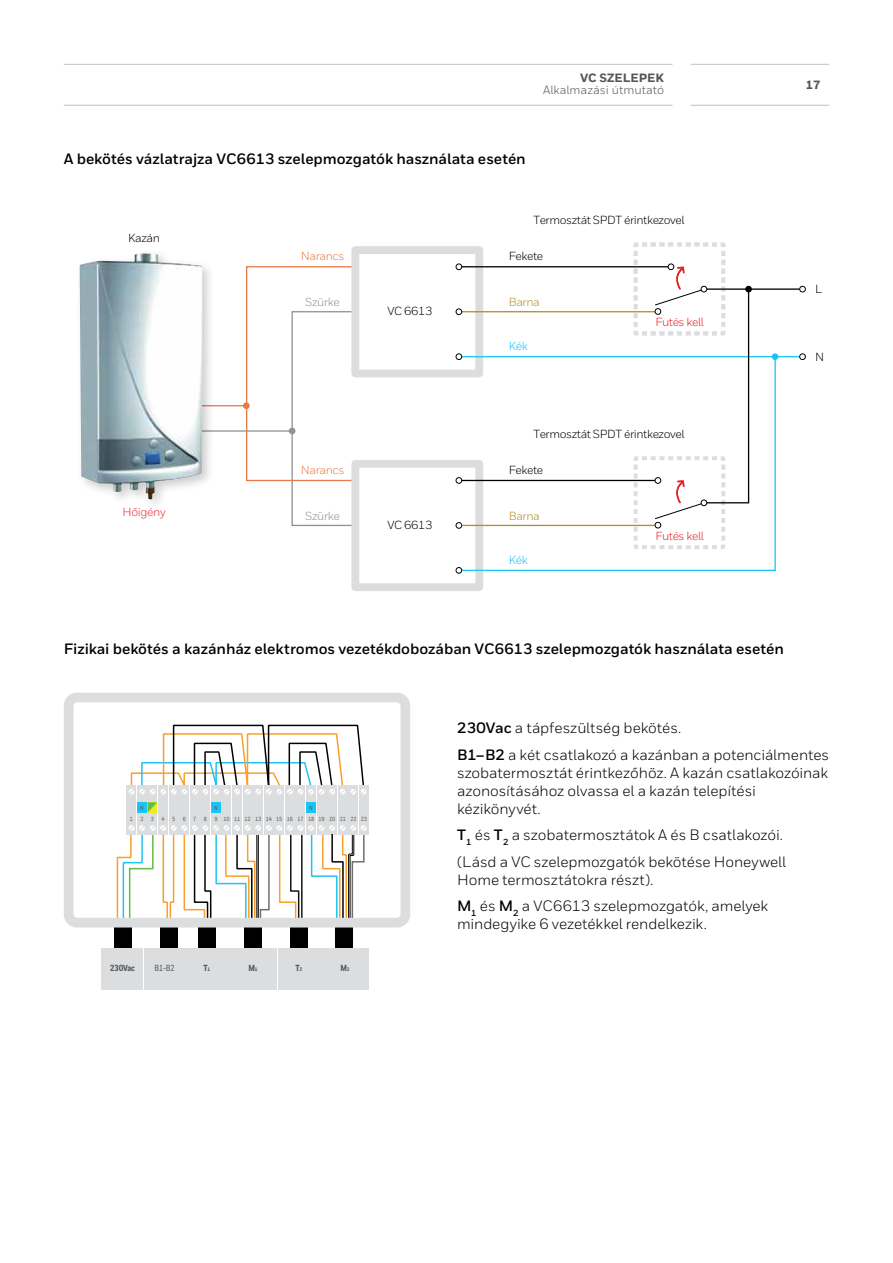
<style>
.page{position:relative;width:893px;height:1263px;background:#fff}
.page>*{position:absolute;margin:0;border:0;box-sizing:border-box;transform-origin:0 0}
.t1{font:15px/26.5px "Honeywell Sans";letter-spacing:-.005em;color:#000}
.t2{font:700 15px "Honeywell Sans";letter-spacing:-.005em;color:#000}
.t3{font:12px "Honeywell Sans";color:#565659}
.t4{font:800 12px "Honeywell Sans";color:#565659}
.t5{font:11.7px "Honeywell Sans";letter-spacing:-.035em;color:#000}
.t6{font:11.7px "Honeywell Sans";letter-spacing:-.035em;color:#ed1d24}
.t7{font:11.7px "Honeywell Sans";letter-spacing:-.035em;color:#e77945}
.t8{font:11.7px "Honeywell Sans";letter-spacing:-.035em;color:#8f9194}
.t9{font:11.7px "Honeywell Sans";letter-spacing:-.035em;color:#b88b27}
.t10{font:11.7px "Honeywell Sans";letter-spacing:-.035em;color:#ea2c38}
.t11{font:11.7px "Honeywell Sans";color:#1bc4f4}
.t12{font:800 8.85px "Honeywell Cond";letter-spacing:-.035em;color:#58595b}
.t13{font:500 8.85px "Honeywell Cond";color:#58595b}
.t14{font:500 6px/11.1px "Honeywell Cond";letter-spacing:-.035em;color:#58595b}
.s1{font-size:5.1px}
.s2{font-weight:700}
</style>
<div class="page">
<div style="left:291px;top:311px;width:64px;height:215px;border:1px solid #8f9194"></div>
<svg style="left:289px;top:428px;width:6px;height:6px"></svg>
<div style="left:246px;top:266px;width:109px;height:215px;border:1px solid #e77945"></div>
<hr style="left:168px;top:405px;width:77px;height:1px;background:#e77945">
<hr style="left:168px;top:430px;width:122px;height:2px;background:#8f9194">
<div style="left:243px;top:402px;width:7px;height:7px;background:#e77945;border-radius:50%"></div>
<div style="left:351px;top:460px;width:132px;height:131px;border:8px solid #dcddde"></div>
<div style="left:456px;top:477px;width:6px;height:7px;border:1px solid #000;border-radius:50%"></div>
<div style="left:456px;top:522px;width:6px;height:7px;border:1px solid #000;border-radius:50%"></div>
<svg style="left:460px;top:355px;width:316px;height:217px"></svg>
<div style="left:456px;top:567px;width:6px;height:7px;border:1px solid #000;border-radius:50%"></div>
<div style="left:351px;top:246px;width:132px;height:131px;border:8px solid #dcddde"></div>
<hr style="left:462px;top:266px;width:206px;height:1px;background:#000">
<div style="left:456px;top:263px;width:6px;height:7px;border:1px solid #000;border-radius:50%"></div>
<hr style="left:462px;top:311px;width:193px;height:1px;background:#b88b27">
<div style="left:456px;top:308px;width:6px;height:7px;border:1px solid #000;border-radius:50%"></div>
<hr style="left:462px;top:356px;width:337px;height:1px;background:#1bc4f4">
<div style="left:456px;top:353px;width:6px;height:7px;border:1px solid #000;border-radius:50%"></div>
<div style="left:799px;top:353px;width:7px;height:7px;border:1px solid #000;border-radius:50%"></div>
<div style="left:772px;top:353px;width:6px;height:7px;background:#1bc4f4;border-radius:50%"></div>
<div style="left:745px;top:286px;width:7px;height:6px;background:#000;border-radius:50%"></div>
<div style="left:799px;top:286px;width:7px;height:6px;border:1px solid #000;border-radius:50%"></div>
<hr style="left:462px;top:525px;width:193px;height:1px;background:#b88b27">
<svg style="left:632px;top:242px;width:118px;height:309px"></svg>
<div style="left:655px;top:308px;width:6px;height:7px;border:1px solid #000;border-radius:50%"></div>
<hr style="left:707px;top:288px;width:92px;height:2px;background:#000">
<div style="left:75px;top:248px;width:140px;height:264px;background:#000;opacity:.2"></div>
<img style="left:80px;top:253px;width:122px;height:246px">
<div style="left:114px;top:920px;width:18px;height:38px;background:#000"></div>
<div style="left:160px;top:920px;width:18px;height:38px;background:#000"></div>
<div style="left:198px;top:920px;width:18px;height:38px;background:#000"></div>
<div style="left:244px;top:920px;width:17px;height:38px;background:#000"></div>
<div style="left:290px;top:920px;width:18px;height:38px;background:#000"></div>
<div style="left:335px;top:920px;width:18px;height:38px;background:#000"></div>
<div style="left:127px;top:785px;width:9px;height:50px;background:#dcddde"></div>
<div style="left:137px;top:785px;width:10px;height:50px;background:#dcddde"></div>
<div style="left:148px;top:785px;width:9px;height:50px;background:#dcddde"></div>
<div style="left:158px;top:785px;width:10px;height:50px;background:#dcddde"></div>
<div style="left:169px;top:785px;width:9px;height:50px;background:#dcddde"></div>
<div style="left:179px;top:785px;width:10px;height:50px;background:#dcddde"></div>
<div style="left:190px;top:785px;width:9px;height:50px;background:#dcddde"></div>
<div style="left:201px;top:785px;width:9px;height:50px;background:#dcddde"></div>
<div style="left:211px;top:785px;width:10px;height:50px;background:#dcddde"></div>
<div style="left:222px;top:785px;width:9px;height:50px;background:#dcddde"></div>
<div style="left:232px;top:785px;width:10px;height:50px;background:#dcddde"></div>
<div style="left:243px;top:785px;width:9px;height:50px;background:#dcddde"></div>
<div style="left:253px;top:785px;width:10px;height:50px;background:#dcddde"></div>
<div style="left:264px;top:785px;width:9px;height:50px;background:#dcddde"></div>
<div style="left:275px;top:785px;width:9px;height:50px;background:#dcddde"></div>
<div style="left:285px;top:785px;width:10px;height:50px;background:#dcddde"></div>
<div style="left:296px;top:785px;width:9px;height:50px;background:#dcddde"></div>
<div style="left:306px;top:785px;width:10px;height:50px;background:#dcddde"></div>
<div style="left:317px;top:785px;width:9px;height:50px;background:#dcddde"></div>
<div style="left:327px;top:785px;width:10px;height:50px;background:#dcddde"></div>
<div style="left:338px;top:785px;width:9px;height:50px;background:#dcddde"></div>
<div style="left:348px;top:785px;width:10px;height:50px;background:#dcddde"></div>
<div style="left:359px;top:785px;width:9px;height:50px;background:#dcddde"></div>
<svg style="left:129px;top:724px;width:238px;height:91px"></svg>
<div style="left:102px;top:948px;width:41px;height:41px;background:#dcddde"></div>
<div style="left:144px;top:948px;width:41px;height:41px;background:#dcddde"></div>
<div style="left:186px;top:948px;width:42px;height:41px;background:#dcddde"></div>
<div style="left:229px;top:948px;width:48px;height:41px;background:#dcddde"></div>
<div style="left:278px;top:948px;width:42px;height:41px;background:#dcddde"></div>
<div style="left:321px;top:948px;width:48px;height:41px;background:#dcddde"></div>
<svg style="left:116px;top:825px;width:251px;height:91px"></svg>
<div style="left:64px;top:693px;width:346px;height:234px;border:10px solid #dcddde;border-radius:8px"></div>
<hr style="left:690px;top:64px;width:139px;height:1px;background:#c7c8ca">
<hr style="left:690px;top:105px;width:139px;height:1px;background:#c7c8ca">
<hr style="left:64px;top:64px;width:608px;height:1px;background:#c7c8ca">
<hr style="left:64px;top:105px;width:608px;height:1px;background:#c7c8ca">
<p class="t4" style="left:580px;top:71px;width:85px">VC SZELEPEK</p>
<p class="t3" style="left:543px;top:83px;width:122px">Alkalmazási útmutató</p>
<p class="t2" style="left:64px;top:149px;width:463px">A bekötés vázlatrajza VC6613 szelepmozgatók használata esetén</p>
<p class="t5" style="left:128px;top:231px;width:33px">Kazán</p>
<p class="t5" style="left:533px;top:213px;width:153px">Termosztát SPDT érintkezovel</p>
<p class="t10" style="left:123px;top:505px;width:45px">Hőigény</p>
<p class="t7" style="left:301px;top:249px;width:45px">Narancs</p>
<p class="t8" style="left:305px;top:295px;width:36px">Szürke</p>
<p class="t5" style="left:387px;top:304px;width:46px">VC 6613</p>
<p class="t5" style="left:509px;top:249px;width:36px">Fekete</p>
<p class="t9" style="left:509px;top:295px;width:32px">Barna</p>
<p class="t11" style="left:509px;top:339px;width:20px">Kék</p>
<p class="t6" style="left:655px;top:315px;width:50px">Futés kell</p>
<p class="t5" style="left:533px;top:427px;width:153px">Termosztát SPDT érintkezovel</p>
<p class="t7" style="left:301px;top:463px;width:45px">Narancs</p>
<p class="t5" style="left:509px;top:463px;width:36px">Fekete</p>
<p class="t8" style="left:305px;top:508px;width:36px">Szürke</p>
<p class="t9" style="left:509px;top:508px;width:32px">Barna</p>
<p class="t5" style="left:387px;top:518px;width:46px">VC 6613</p>
<p class="t11" style="left:509px;top:553px;width:20px">Kék</p>
<p class="t6" style="left:655px;top:529px;width:50px">Futés kell</p>
<p class="t4" style="left:806px;top:78px;width:16px">17</p>
<p class="t5" style="left:815px;top:282px;width:9px">L</p>
<p class="t5" style="left:815px;top:350px;width:11px">N</p>
<p class="t2" style="left:64px;top:639px;width:722px">Fizikai bekötés a kazánház elektromos vezetékdobozában VC6613 szelepmozgatók használata esetén</p>
<p class="t14" style="left:140px;top:802px;width:5px">N</p>
<p class="t14" style="left:214px;top:802px;width:5px">N</p>
<p class="t14" style="left:297px;top:802px;width:71px;text-indent:12px">N<br>17 18 19 20 21 22 23</p>
<p class="t14" style="left:130px;top:813px;width:165px">1 2 3 4 5 6 7 8 9 10111213141516</p>
<p class="t12" style="left:110px;top:962px;width:27px">230Vac</p>
<p class="t13" style="left:154px;top:962px;width:22px">B1-B2</p>
<p class="t12" style="left:204px;top:962px;width:8px">T<span class="s1">1</span></p>
<p class="t12" style="left:248px;top:962px;width:11px">M<span class="s1">1</span></p>
<p class="t12" style="left:296px;top:962px;width:8px">T<span class="s1">2</span></p>
<p class="t12" style="left:340px;top:962px;width:11px">M<span class="s1">2</span></p>
<p class="t1" style="left:457px;top:715px;width:374px"><span class="s2">230Vac</span> a tápfeszültség bekötés.<br><span class="s2">B1–B2</span> a két csatlakozó a kazánban a potenciálmentes</p>
<p class="t1" style="left:457px;top:763px;width:372px;line-height:18px">szobatermosztát érintkezőhöz. A kazán csatlakozóinak azonosításához olvassa el a kazán telepítési kézikönyvét.</p>
<p class="t1" style="left:457px;top:822px;width:330px"><span class="s2">T</span><sub>1</sub> és <span class="s2">T</span><sub>2</sub> a szobatermosztátok A és B csatlakozói. (Lásd a VC szelepmozgatók bekötése Honeywell</p>
<p class="t1" style="left:457px;top:866px;width:313px">Home termosztátokra részt).<br><span class="s2">M</span><sub>1</sub> és <span class="s2">M</span><sub>2</sub> a VC6613 szelepmozgatók, amelyek</p>
<p class="t1" style="left:457px;top:911px;width:251px">mindegyike 6 vezetékkel rendelkezik.</p>
</div>
